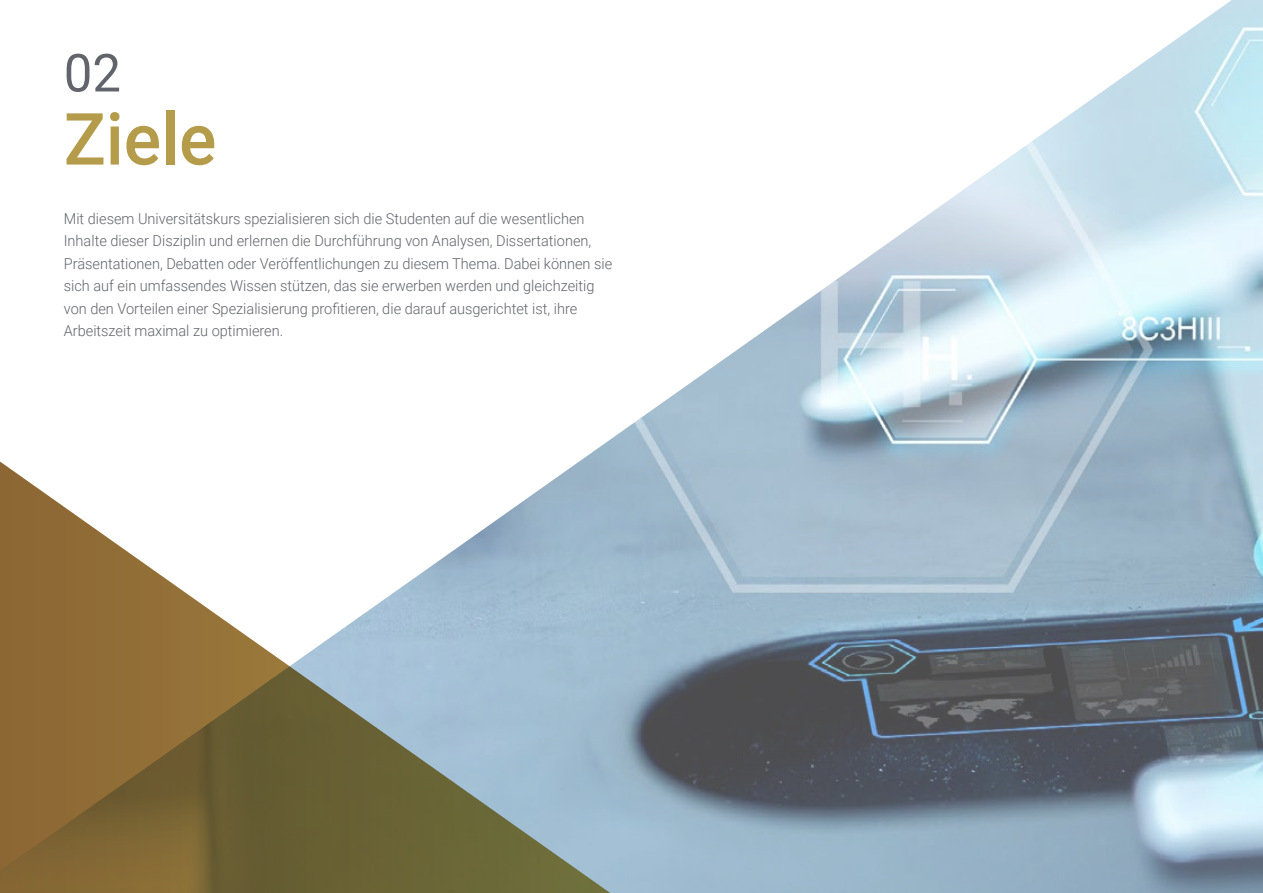
<style>
.page{position:relative;width:1263px;height:893px;background:#fff}
.page>*{position:absolute;margin:0;border:0;box-sizing:border-box;transform-origin:0 0}
.t1{font:500 72px "Roboto";color:#b49c4b}
.t2{font:52.5px "Roboto";color:#61646a}
.t3{font:300 15px/22.5px "Roboto";color:#61646a}
</style>
<div class="page">
<img style="left:601px;top:0;width:662px;height:893px">
<svg style="left:0;top:446px;width:640px;height:447px"></svg>
<h2 class="t2" style="left:64px;top:36px;width:59px">02</h2>
<h1 class="t1" style="left:64px;top:89px;width:154px">Ziele</h1>
<p class="t3" style="left:64px;top:207px;width:550px">Mit diesem Universitätskurs spezialisieren sich die Studenten auf die wesentlichen Inhalte dieser Disziplin und erlernen die Durchführung von Analysen, Dissertationen, Präsentationen, Debatten oder Veröffentlichungen zu diesem Thema. Dabei können sie sich auf ein umfassendes Wissen stützen, das sie erwerben werden und gleichzeitig von den Vorteilen einer Spezialisierung profitieren, die darauf ausgerichtet ist, ihre Arbeitszeit maximal zu optimieren.</p>
</div>
